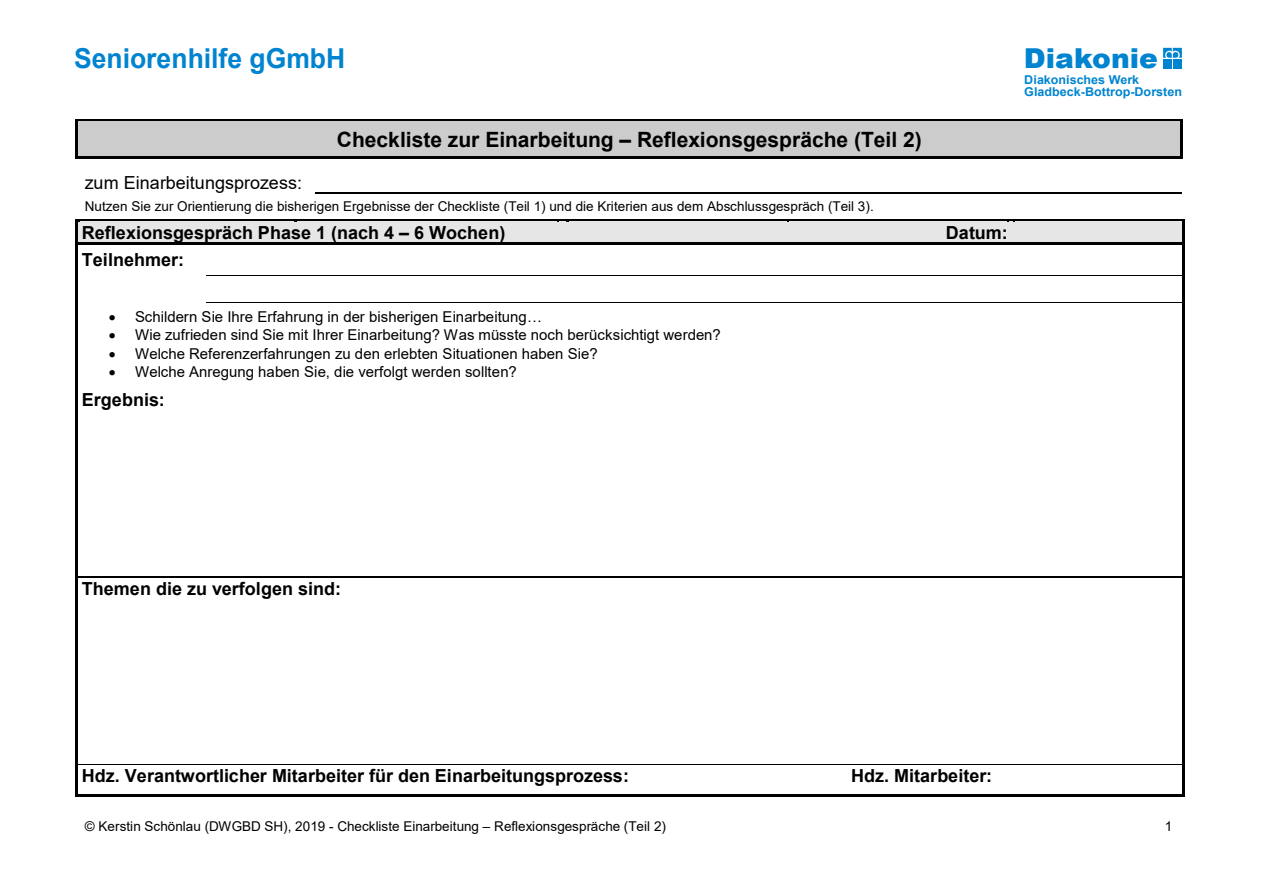
<style>
.page{position:relative;width:1263px;height:893px;background:#fff}
.page>*{position:absolute;margin:0;border:0;box-sizing:border-box;transform-origin:0 0}
.t1{font:700 27.45px "Arial";color:#0084d0}
.t2{font:900 27.45px "Arial";color:#0084d0}
.t3{font:700 21px "Arial";color:#000}
.t4{font:700 18px "Arial";color:#000}
.t5{font:18px "Arial";color:#000}
.t6{font:15px "Arial";color:#000}
.t7{font:13.5px "Arial";letter-spacing:.005em;color:#000}
.t8{font:700 12.15px/12.1px "Arial";color:#0084d0}
</style>
<div class="page">
<div style="left:1173px;top:59px;width:9px;height:9px;background:#0084d0"></div>
<div style="left:1163px;top:59px;width:9px;height:9px;background:#0084d0"></div>
<svg style="left:1163px;top:48px;width:19px;height:10px"></svg>
<div style="left:78px;top:121px;width:1103px;height:36px;background:#ccc"></div>
<hr style="left:78px;top:119px;width:1103px;height:2px;background:#000">
<hr style="left:75px;top:122px;width:3px;height:35px;background:#000">
<hr style="left:1181px;top:122px;width:2px;height:35px;background:#000">
<hr style="left:80px;top:157px;width:215px;height:2px;background:#000">
<hr style="left:297px;top:157px;width:270px;height:2px;background:#000">
<hr style="left:569px;top:157px;width:218px;height:2px;background:#000">
<hr style="left:789px;top:157px;width:218px;height:2px;background:#000">
<hr style="left:1009px;top:157px;width:172px;height:2px;background:#000">
<hr style="left:315px;top:193px;width:867px;height:1px;background:#000">
<div style="left:82px;top:222px;width:470px;height:20px;background:#e6e6e6"></div>
<div style="left:557px;top:222px;width:456px;height:20px;background:#e6e6e6"></div>
<div style="left:1013px;top:222px;width:169px;height:20px;background:#e6e6e6"></div>
<svg style="left:75px;top:220px;width:5px;height:3px"></svg>
<hr style="left:80px;top:220px;width:215px;height:2px;background:#000">
<hr style="left:80px;top:222px;width:215px;height:1px;background:#e6e6e6">
<hr style="left:297px;top:220px;width:260px;height:2px;background:#000">
<hr style="left:297px;top:222px;width:260px;height:1px;background:#e6e6e6">
<svg style="left:557px;top:220px;width:12px;height:2px"></svg>
<hr style="left:569px;top:220px;width:218px;height:2px;background:#000">
<hr style="left:789px;top:220px;width:218px;height:2px;background:#000">
<svg style="left:1007px;top:220px;width:8px;height:2px"></svg>
<hr style="left:1015px;top:220px;width:167px;height:2px;background:#000">
<hr style="left:75px;top:222px;width:3px;height:20px;background:#000">
<hr style="left:1182px;top:222px;width:2px;height:20px;background:#000">
<hr style="left:78px;top:242px;width:479px;height:3px;background:#000">
<hr style="left:560px;top:242px;width:453px;height:3px;background:#000">
<hr style="left:1015px;top:242px;width:167px;height:3px;background:#000">
<svg style="left:75px;top:242px;width:3px;height:7px"></svg>
<svg style="left:1182px;top:242px;width:2px;height:7px"></svg>
<hr style="left:75px;top:249px;width:3px;height:27px;background:#000">
<hr style="left:1182px;top:249px;width:2px;height:27px;background:#000">
<hr style="left:206px;top:276px;width:976px;height:1px;background:#000">
<hr style="left:75px;top:276px;width:3px;height:27px;background:#000">
<hr style="left:1182px;top:276px;width:2px;height:27px;background:#000">
<hr style="left:206px;top:303px;width:976px;height:1px;background:#000">
<svg style="left:75px;top:303px;width:3px;height:4px"></svg>
<hr style="left:75px;top:307px;width:3px;height:83px;background:#000">
<hr style="left:1182px;top:307px;width:2px;height:83px;background:#000">
<hr style="left:75px;top:390px;width:3px;height:187px;background:#000">
<hr style="left:1182px;top:390px;width:2px;height:187px;background:#000">
<hr style="left:78px;top:577px;width:1104px;height:1px;background:#000">
<hr style="left:75px;top:578px;width:3px;height:186px;background:#000">
<hr style="left:1182px;top:578px;width:2px;height:186px;background:#000">
<hr style="left:78px;top:764px;width:557px;height:1px;background:#000">
<hr style="left:636px;top:764px;width:152px;height:1px;background:#000">
<hr style="left:789px;top:764px;width:208px;height:1px;background:#000">
<hr style="left:998px;top:764px;width:184px;height:1px;background:#000">
<hr style="left:75px;top:765px;width:3px;height:29px;background:#000">
<hr style="left:78px;top:794px;width:557px;height:3px;background:#000">
<hr style="left:636px;top:794px;width:152px;height:3px;background:#000">
<hr style="left:789px;top:794px;width:208px;height:3px;background:#000">
<hr style="left:998px;top:794px;width:184px;height:3px;background:#000">
<hr style="left:1182px;top:765px;width:2px;height:29px;background:#000">
<h1 class="t1" style="left:74px;top:39px;width:273px">Seniorenhilfe gGmbH</h1>
<p class="t3" style="left:337px;top:124px;width:586px">Checkliste zur Einarbeitung – Reflexionsgespräche (Teil 2)</p>
<p class="t5" style="left:85px;top:170px;width:219px">zum Einarbeitungsprozess:</p>
<p class="t7" style="left:85px;top:197px;width:790px">Nutzen Sie zur Orientierung die bisherigen Ergebnisse der Checkliste (Teil 1) und die Kriterien aus dem Abschlussgespräch (Teil 3).</p>
<p class="t4" style="left:82px;top:220px;width:425px">Reflexionsgespräch Phase 1 (nach 4 – 6 Wochen)</p>
<p class="t4" style="left:946px;top:220px;width:63px">Datum:</p>
<p class="t4" style="left:82px;top:246px;width:104px">Teilnehmer:</p>
<p class="t6" style="left:109px;top:307px;width:435px">• Schildern Sie Ihre Erfahrung in der bisherigen Einarbeitung…</p>
<p class="t6" style="left:109px;top:325px;width:613px">• Wie zufrieden sind Sie mit Ihrer Einarbeitung? Was müsste noch berücksichtigt werden?</p>
<p class="t6" style="left:109px;top:343px;width:490px">• Welche Referenzerfahrungen zu den erlebten Situationen haben Sie?</p>
<p class="t6" style="left:109px;top:361px;width:410px">• Welche Anregung haben Sie, die verfolgt werden sollten?</p>
<p class="t4" style="left:82px;top:387px;width:85px">Ergebnis:</p>
<h1 class="t2" style="left:1024px;top:38px;width:136px">Diakonie</h1>
<p class="t8" style="left:1024px;top:74px;width:159px">Diakonisches Werk<br>Gladbeck-Bottrop-Dorsten</p>
<p class="t4" style="left:82px;top:576px;width:261px">Themen die zu verfolgen sind:</p>
<p class="t4" style="left:82px;top:763px;width:549px">Hdz. Verantwortlicher Mitarbeiter für den Einarbeitungsprozess:</p>
<p class="t4" style="left:851px;top:763px;width:142px">Hdz. Mitarbeiter:</p>
<p class="t7" style="left:85px;top:817px;width:583px">© Kerstin Schönlau (DWGBD SH), 2019 - Checkliste Einarbeitung – Reflexionsgespräche (Teil 2)</p>
<p class="t7" style="left:1165px;top:817px;width:9px">1</p>
</div>
